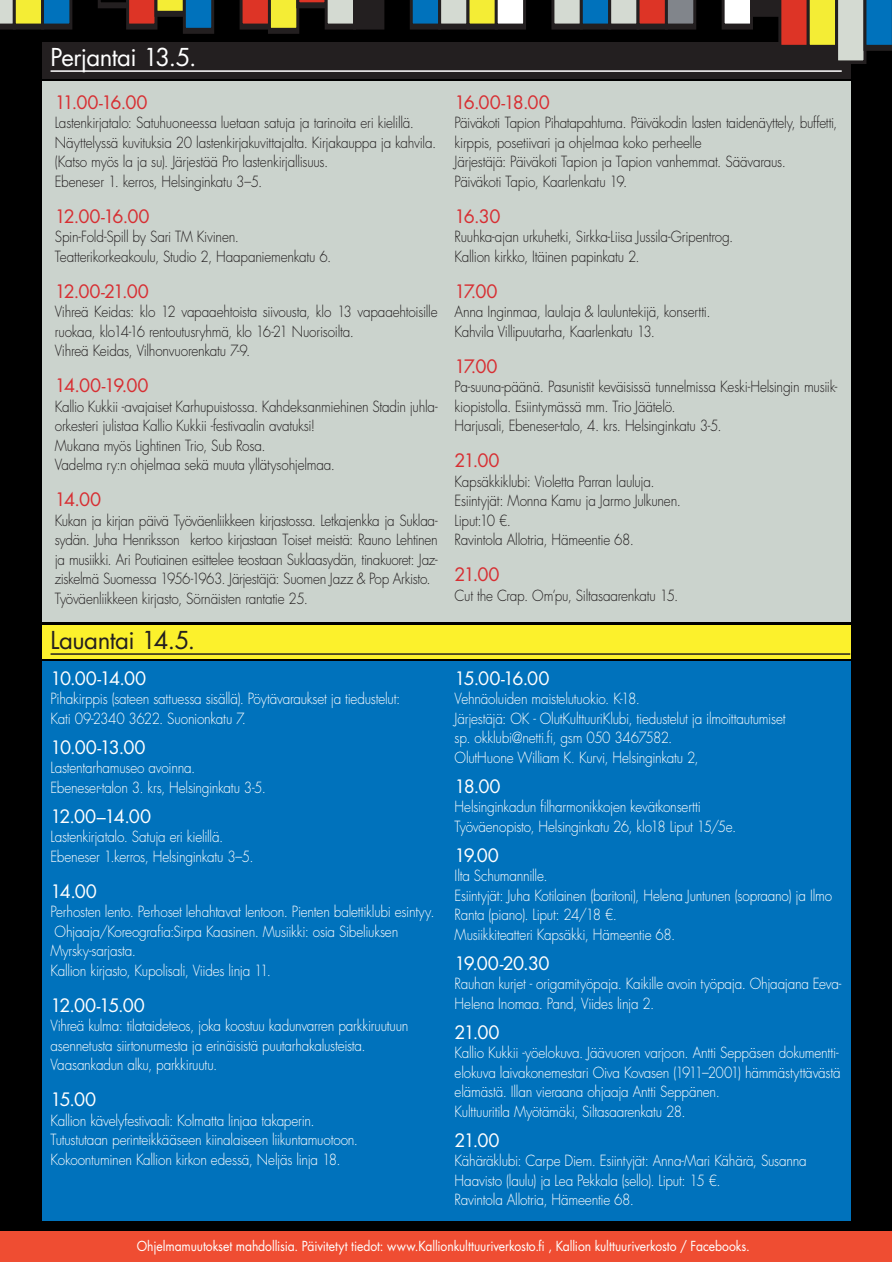
<style>
.page{position:relative;width:892px;height:1262px;background:#000}
.page>*{position:absolute;margin:0;border:0;box-sizing:border-box;transform-origin:0 0}
.t1{font:24px "Futura Std";letter-spacing:-.025em;color:#fff}
.t2{font:24px "Futura Std";letter-spacing:-.02em;color:#231f20}
.t3{font:18px "Futura Std";letter-spacing:-.035em;color:#fff}
.t4{font:18px "Futura Std";letter-spacing:-.065em;color:#d72e32}
.t5{font:300 15px/19.5px "Futura Std";letter-spacing:-.02em;color:#231f20;scale:.9 1}
.t6{font:300 15px/19.5px "Futura Std";letter-spacing:-.02em;color:#fff;scale:.9 1}
.t7{font:13.5px "Futura Std";letter-spacing:-.01em;color:#fff;scale:.9 1}
</style>
<div class="page">
<div style="left:0;top:1231px;width:892px;height:31px;background:#ef4d32"></div>
<div style="left:42px;top:81px;width:808px;height:540px;background:#cbd3cd"></div>
<div style="left:42px;top:661px;width:808px;height:560px;background:#0072bc"></div>
<div style="left:42px;top:42px;width:808px;height:36px;background:#231f20"></div>
<hr style="left:51px;top:70px;width:790px;height:2px;background:#fff">
<div style="left:42px;top:625px;width:808px;height:33px;background:#fcf12c"></div>
<hr style="left:51px;top:653px;width:799px;height:2px;background:#231f20">
<svg style="left:0;top:0;width:892px;height:63px"></svg>
<h1 class="t1" style="left:51px;top:46px;width:147px">Perjantai 13.5.</h1>
<p class="t4" style="left:55px;top:94px;width:94px">11.00-16.00</p>
<p class="t5" style="left:55px;top:114px;width:425px">Lastenkirjatalo: Satuhuoneessa luetaan satuja ja tarinoita eri kielillä.<br>Näyttelyssä kuvituksia 20 lastenkirjakuvittajalta. Kirjakauppa ja kahvila. (Katso myös la ja su). Järjestää Pro lastenkirjallisuus.<br>Ebeneser 1. kerros, Helsinginkatu 3–5.</p>
<p class="t4" style="left:55px;top:208px;width:96px">12.00-16.00</p>
<p class="t5" style="left:55px;top:228px;width:309px">Spin-Fold-Spill by Sari TM Kivinen.<br>Teatterikorkeakoulu, Studio 2, Haapaniemenkatu 6.</p>
<p class="t4" style="left:55px;top:283px;width:96px">12.00-21.00</p>
<p class="t5" style="left:55px;top:303px;width:427px">Vihreä Keidas: klo 12 vapaaehtoista siivousta, klo 13 vapaaehtoisille ruokaa, klo14-16 rentoutusryhmä, klo 16-21 Nuorisoilta.<br>Vihreä Keidas, Vilhonvuorenkatu 7-9.</p>
<p class="t4" style="left:55px;top:377px;width:95px">14.00-19.00</p>
<p class="t5" style="left:55px;top:398px;width:427px">Kallio Kukkii -avajaiset Karhupuistossa. Kahdeksanmiehinen Stadin juhla&shy;orkesteri julistaa Kallio Kukkii -festivaalin avatuksi!<br>Mukana myös Lightinen Trio, Sub Rosa.<br>Vadelma ry:n ohjelmaa sekä muuta yllätysohjelmaa.</p>
<p class="t4" style="left:55px;top:491px;width:48px">14.00</p>
<p class="t5" style="left:55px;top:512px;width:427px">Kukan ja kirjan päivä Työväenliikkeen kirjastossa. Letkajenkka ja Suklaa&shy;sydän. Juha Henriksson kertoo kirjastaan Toiset meistä: Rauno Lehtinen ja musiikki. Ari Poutiainen esittelee teostaan Suklaasydän, tinakuoret: Jaz&shy;ziskelmä Suomessa 1956-1963. Järjestäjä: Suomen Jazz &amp; Pop Arkisto.<br>Työväenliikkeen kirjasto, Sörnäisten rantatie 25.</p>
<h1 class="t2" style="left:51px;top:629px;width:146px">Lauantai 14.5.</h1>
<p class="t3" style="left:51px;top:670px;width:97px">10.00-14.00</p>
<p class="t6" style="left:51px;top:690px;width:390px">Pihakirppis (sateen sattuessa sisällä). Pöytävaraukset ja tiedustelut:<br>Kati 09-2340 3622. Suonionkatu 7.</p>
<p class="t3" style="left:51px;top:739px;width:96px">10.00-13.00</p>
<p class="t6" style="left:51px;top:759px;width:241px">Lastentarhamuseo avoinna.<br>Ebeneser-talon 3. krs, Helsinginkatu 3-5.</p>
<p class="t3" style="left:51px;top:808px;width:102px">12.00–14.00</p>
<p class="t6" style="left:51px;top:828px;width:227px">Lastenkirjatalo. Satuja eri kielillä.<br>Ebeneser 1.kerros, Helsinginkatu 3–5.</p>
<p class="t3" style="left:51px;top:883px;width:48px">14.00</p>
<p class="t6" style="left:51px;top:903px;width:428px">Perhosten lento. Perhoset lehahtavat lentoon. Pienten balettiklubi esintyy.<br>Ohjaaja/Koreografia:Sirpa Kaasinen. Musiikki: osia Sibeliuksen Myrsky-sarjasta.<br>Kallion kirjasto, Kupolisali, Viides linja 11.</p>
<p class="t3" style="left:51px;top:997px;width:96px">12.00-15.00</p>
<p class="t6" style="left:51px;top:1017px;width:399px">Vihreä kulma: tilataideteos, joka koostuu kadunvarren parkkiruutuun asennetusta siirtonurmesta ja erinäisistä puutarhakalusteista.<br>Vaasankadun alku, parkkiruutu.</p>
<p class="t3" style="left:51px;top:1091px;width:47px">15.00</p>
<p class="t6" style="left:51px;top:1112px;width:343px">Kallion kävelyfestivaali: Kolmatta linjaa takaperin.<br>Tutustutaan perinteikkääseen kiinalaiseen liikuntamuotoon.<br>Kokoontuminen Kallion kirkon edessä, Neljäs linja 18.</p>
<p class="t4" style="left:454px;top:94px;width:97px">16.00-18.00</p>
<p class="t5" style="left:454px;top:114px;width:427px">Päiväkoti Tapion Pihatapahtuma. Päiväkodin lasten taidenäyttely, buffetti, kirppis, posetiivari ja ohjelmaa koko perheelle<br>Järjestäjä: Päiväkoti Tapion ja Tapion vanhemmat. Säävaraus.<br>Päiväkoti Tapio, Kaarlenkatu 19.</p>
<p class="t4" style="left:454px;top:208px;width:47px">16.30</p>
<p class="t5" style="left:454px;top:228px;width:311px">Ruuhka-ajan urkuhetki, Sirkka-Liisa Jussila-Gripentrog.<br>Kallion kirkko, Itäinen papinkatu 2.</p>
<p class="t4" style="left:454px;top:283px;width:44px">17.00</p>
<p class="t5" style="left:454px;top:303px;width:286px">Anna Inginmaa, laulaja &amp; lauluntekijä, konsertti.<br>Kahvila Villipuutarha, Kaarlenkatu 13.</p>
<p class="t4" style="left:454px;top:358px;width:44px">17.00</p>
<p class="t5" style="left:454px;top:378px;width:427px">Pa-suuna-päänä. Pasunistit keväisissä tunnelmissa Keski-Helsingin musiik&shy;kiopistolla. Esiintymässä mm. Trio Jäätelö.<br>Harjusali, Ebeneser-talo, 4. krs. Helsinginkatu 3-5.</p>
<p class="t4" style="left:454px;top:452px;width:46px">21.00</p>
<p class="t5" style="left:454px;top:473px;width:253px">Kapsäkkiklubi: Violetta Parran lauluja.<br>Esiintyjät: Monna Kamu ja Jarmo Julkunen.<br>Liput:10 €.<br>Ravintola Allotria, Hämeentie 68.</p>
<p class="t4" style="left:454px;top:566px;width:46px">21.00</p>
<p class="t5" style="left:454px;top:587px;width:250px">Cut the Crap. Om’pu, Siltasaarenkatu 15.</p>
<p class="t3" style="left:454px;top:670px;width:96px">15.00-16.00</p>
<p class="t6" style="left:454px;top:690px;width:369px">Vehnäoluiden maistelutuokio. K-18.<br>Järjestäjä: OK - OlutKulttuuriKlubi, tiedustelut ja ilmoittautumiset sp. okklubi@netti.fi, gsm 050 3467582.<br>OlutHuone William K. Kurvi, Helsinginkatu 2,</p>
<p class="t3" style="left:454px;top:778px;width:48px">18.00</p>
<p class="t6" style="left:454px;top:798px;width:314px">Helsinginkadun filharmonikkojen kevätkonsertti<br>Työväenopisto, Helsinginkatu 26, klo18 Liput 15/5e.</p>
<p class="t3" style="left:454px;top:847px;width:46px">19.00</p>
<p class="t6" style="left:454px;top:867px;width:421px">Ilta Schumannille.<br>Esiintyjät: Juha Kotilainen (baritoni), Helena Juntunen (sopraano) ja Ilmo Ranta (piano). Liput: 24/18 €.<br>Musiikkiteatteri Kapsäkki, Hämeentie 68.</p>
<p class="t3" style="left:454px;top:955px;width:96px">19.00-20.30</p>
<p class="t6" style="left:454px;top:975px;width:431px">Rauhan kurjet - origamityöpaja. Kaikille avoin työpaja. Ohjaajana Eeva-<br>Helena Inomaa. Pand, Viides linja 2.</p>
<p class="t3" style="left:454px;top:1024px;width:46px">21.00</p>
<p class="t6" style="left:454px;top:1044px;width:430px">Kallio Kukkii -yöelokuva. Jäävuoren varjoon. Antti Seppäsen dokumentti&shy;elokuva laivakonemestari Oiva Kovasen (1911–2001) hämmästyttävästä elämästä. Illan vieraana ohjaaja Antti Seppänen.<br>Kulttuuritila Myötämäki, Siltasaarenkatu 28.</p>
<p class="t3" style="left:454px;top:1132px;width:46px">21.00</p>
<p class="t6" style="left:454px;top:1152px;width:393px">Kähäräklubi: Carpe Diem. Esiintyjät: Anna-Mari Kähärä, Susanna<br>Haavisto (laulu) ja Lea Pekkala (sello). Liput: 15 €.<br>Ravintola Allotria, Hämeentie 68.</p>
<p class="t7" style="left:137px;top:1239px;width:682px">Ohjelmamuutokset mahdollisia. Päivitetyt tiedot: www.Kallionkulttuuriverkosto.fi , Kallion kulttuuriverkosto / Facebooks.</p>
</div>
